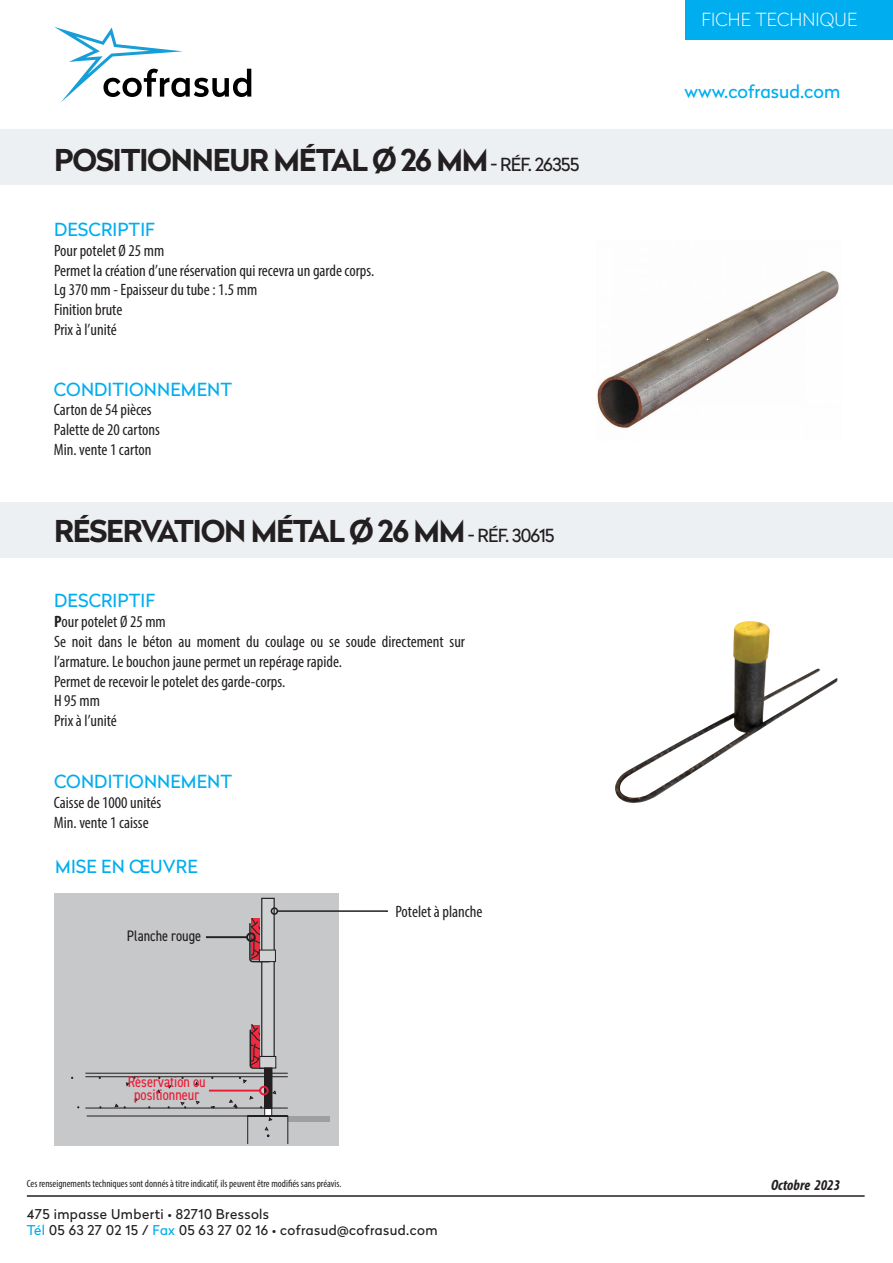
<style>
.page{position:relative;width:893px;height:1263px;background:#fff}
.page>*{position:absolute;margin:0;border:0;box-sizing:border-box;transform-origin:0 0}
.t1{font:700 30px "Radikal";letter-spacing:-.04em;color:#231f20}
.titre{font:18px "Radikal";letter-spacing:.005em;color:#00aeef}
.t2{font:100 18px "Radikal";letter-spacing:.005em;color:#fff}
.t3{font:condensed 16.5px/19.8px "Myriad Pro";color:#231f20}
.t4{font:condensed 15.3px/13.4px "DIN2014";color:#ed1a35;text-align:center}
.t5{font:condensed 15.3px "DIN2014";color:#231f20}
.t6{font:italic 700 condensed 15px "Myriad Pro";color:#231f20}
.t7{font:13.5px/16.2px "Radikal";letter-spacing:.03em;color:#231f20}
.t8{font:condensed 10.5px "Myriad Pro";color:#231f20}
.s1{font-weight:400;font-size:18px}
.s2{font-weight:700}
.s3{color:#00aeef}
</style>
<div class="page">
<div style="left:0;top:130px;width:893px;height:55px;background:#edf0f2"></div>
<svg style="left:54px;top:27px;width:197px;height:75px"></svg>
<div style="left:685px;top:0;width:208px;height:40px;background:#00aeef"></div>
<hr style="left:27px;top:1195px;width:838px;height:2px;background:#231f20">
<div style="left:0;top:503px;width:893px;height:55px;background:#edf0f2"></div>
<img style="left:597px;top:270px;width:242px;height:159px">
<img style="left:615px;top:621px;width:222px;height:183px">
<div style="left:54px;top:893px;width:285px;height:252px;background:#c7c8ca"></div>
<div style="left:262px;top:898px;width:12px;height:158px;background:#d1d2d4"></div>
<div style="left:261px;top:898px;width:14px;height:159px;border:1px solid #231f20"></div>
<div style="left:288px;top:1116px;width:42px;height:5px;background:#9d9fa2"></div>
<svg style="left:71px;top:1024px;width:218px;height:120px"></svg>
<svg style="left:206px;top:909px;width:182px;height:54px"></svg>
<div style="left:271px;top:907px;width:7px;height:8px;border:2px solid #231f20;border-radius:50%"></div>
<p class="t1" style="left:54px;top:138px;width:527px">POSITIONNEUR MÉTAL Ø 26 MM <span class="s1">- RÉF. 26355</span></p>
<p class="titre" style="left:54px;top:217px;width:102px">DESCRIPTIF</p>
<p class="t3" style="left:54px;top:240px;width:112px">Pour potelet Ø 25 mm</p>
<p class="t3" style="left:54px;top:260px;width:322px">Permet la création d’une réservation qui recevra un garde corps.</p>
<p class="t3" style="left:54px;top:280px;width:205px">Lg 370 mm - Epaisseur du tube : 1.5 mm</p>
<p class="t3" style="left:54px;top:300px;width:70px">Finition brute</p>
<p class="t3" style="left:54px;top:319px;width:64px">Prix à l’unité</p>
<p class="titre" style="left:54px;top:376px;width:180px">CONDITIONNEMENT</p>
<p class="t3" style="left:54px;top:400px;width:99px">Carton de 54 pièces</p>
<p class="t3" style="left:54px;top:420px;width:108px">Palette de 20 cartons</p>
<p class="t3" style="left:54px;top:439px;width:99px">Min. vente 1 carton</p>
<p class="t1" style="left:54px;top:509px;width:502px">RÉSERVATION MÉTAL Ø 26 MM <span class="s1">- RÉF. 30615</span></p>
<p class="titre" style="left:54px;top:588px;width:102px">DESCRIPTIF</p>
<p class="t3" style="left:54px;top:612px;width:113px"><span class="s2">P</span>our potelet Ø 25 mm</p>
<p class="t3" style="left:54px;top:631px;width:412px">Se noit dans le béton au moment du coulage ou se soude directement sur l’armature. Le bouchon jaune permet un repérage rapide.</p>
<p class="t3" style="left:54px;top:671px;width:233px">Permet de recevoir le potelet des garde-corps.</p>
<p class="t3" style="left:54px;top:691px;width:47px">H 95 mm</p>
<p class="t3" style="left:54px;top:711px;width:64px">Prix à l’unité</p>
<p class="titre" style="left:54px;top:769px;width:180px">CONDITIONNEMENT</p>
<p class="t3" style="left:54px;top:792px;width:109px">Caisse de 1000 unités</p>
<p class="t3" style="left:54px;top:812px;width:96px">Min. vente 1 caisse</p>
<p class="titre" style="left:55px;top:853px;width:144px">MISE EN ŒUVRE</p>
<p class="t5" style="left:127px;top:925px;width:76px">Planche rouge</p>
<p class="t4" style="left:128px;top:1074px;width:79px">Réservation ou positionneur</p>
<p class="t3" style="left:395px;top:901px;width:89px">Potelet à planche</p>
<p class="t8" style="left:27px;top:1177px;width:316px">Ces renseignements techniques sont donnés à titre indicatif, ils peuvent être modifiés sans préavis.</p>
<p class="t7" style="left:27px;top:1205px;width:412px">475 impasse Umberti • 82710 Bressols<br><span class="s3">Tél</span> 05 63 27 02 15 / <span class="s3">Fax</span> 05 63 27 02 16 • cofrasud@cofrasud.com</p>
<p class="t2" style="left:701px;top:7px;width:157px">FICHE TECHNIQUE</p>
<p class="titre" style="left:685px;top:78px;width:157px">www.cofrasud.com</p>
<p class="t6" style="left:771px;top:1176px;width:71px">Octobre 2023</p>
</div>
